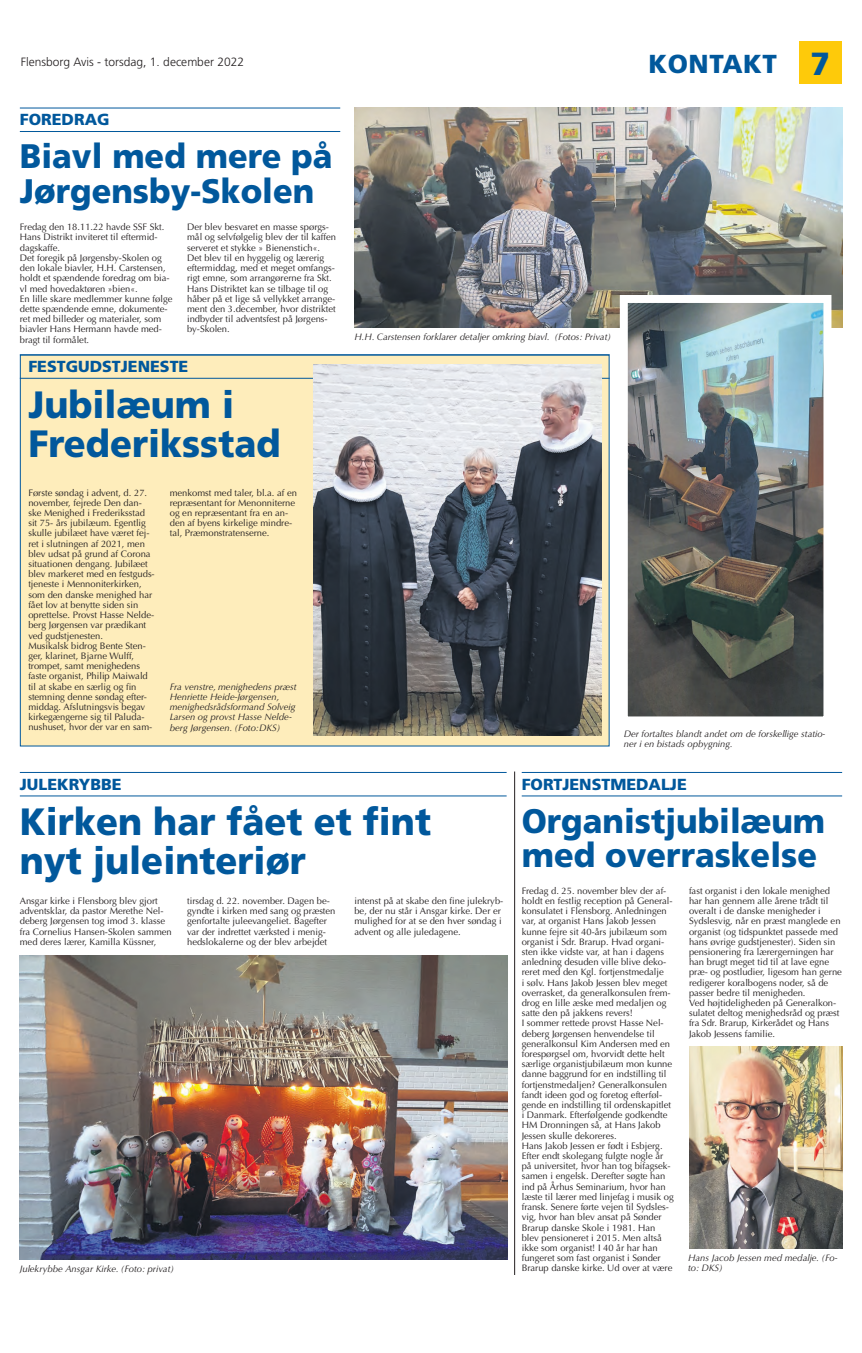
<style>
.page{position:relative;width:862px;height:1353px;background:#fff}
.page>*{position:absolute;margin:0;border:0;box-sizing:border-box;transform-origin:0 0}
.t1{font:900 38px/38.8px "Frutiger";color:#01589c;scale:.95 1}
.t2{font:900 34px/34.7px "Frutiger";color:#01589c;scale:.95 1}
.t3{font:900 26px "Frutiger";letter-spacing:.02em;color:#01589c}
.t4{font:900 16px "Frutiger";color:#01589c}
.t5{font:300 12px "Frutiger";color:#231f20}
.t6{font:9.4px/10.2px "Optima";color:#231f20}
.t7{font:italic 9.4px/10.2px "Optima";color:#231f20}
.s1{font-size:32px}
</style>
<div class="page">
<div style="left:799px;top:41px;width:43px;height:43px;background:#feca0a"></div>
<img style="left:689px;top:1046px;width:153px;height:202px">
<hr style="left:522px;top:772px;width:320px;height:1px;background:#01589c">
<hr style="left:522px;top:795px;width:320px;height:1px;background:#01589c">
<img style="left:20px;top:955px;width:487px;height:303px">
<hr style="left:20px;top:772px;width:486px;height:1px;background:#01589c">
<hr style="left:20px;top:795px;width:486px;height:1px;background:#01589c">
<hr style="left:20px;top:108px;width:320px;height:1px;background:#01589c">
<hr style="left:20px;top:131px;width:320px;height:1px;background:#01589c">
<img style="left:354px;top:108px;width:488px;height:219px">
<img style="left:629px;top:304px;width:193px;height:411px">
<div style="left:620px;top:295px;width:211px;height:429px;border:8px solid #fff"></div>
<div style="left:20px;top:354px;width:589px;height:392px;background:#feedbb"></div>
<hr style="left:20px;top:354px;width:589px;height:1px;background:#01589c">
<hr style="left:20px;top:378px;width:589px;height:1px;background:#01589c">
<img style="left:313px;top:364px;width:288px;height:371px">
<hr style="left:514px;top:771px;width:1px;height:503px;background:#231f20">
<p class="t5" style="left:21px;top:55px;width:225px">Flensborg Avis - torsdag, 1. december 2022</p>
<h3 class="t3" style="left:648px;top:48px;width:183px">KONTAKT <span class="s1">7</span></h3>
<h3 class="t4" style="left:20px;top:110px;width:91px">FOREDRAG</h3>
<h2 class="t2" style="left:20px;top:139px;width:331px">Biavl med mere på<br>Jørgensby-Skolen</h2>
<p class="t6" style="left:20px;top:222px;width:154px">Fredag den 18.11.22 havde SSF Skt.<br>Hans Distrikt inviteret til eftermid&shy;dagskaffe.<br>Det foregik på Jørgensby-Skolen og den lokale biavler, H.H. Carstensen, holdt et spændende foredrag om bia&shy;vl med hovedaktøren »bien«.<br>En lille skare medlemmer kunne følge dette spændende emne, dokumente&shy;ret med billeder og materialer, som biavler Hans Hermann havde med&shy;bragt til formålet.</p>
<p class="t6" style="left:187px;top:222px;width:150px">Der blev besvaret en masse spørgs&shy;mål og selvfølgelig blev der til kaffen serveret et stykke » Bienenstich«.<br>Det blev til en hyggelig og lærerig eftermiddag, med et meget omfangs&shy;rigt emne, som arrangørerne fra Skt.<br>Hans Distriktet kan se tilbage til og håber på et lige så vellykket arrange&shy;ment den 3.december, hvor distriktet indbyder til adventsfest på Jørgens&shy;by-Skolen.</p>
<h3 class="t4" style="left:28px;top:357px;width:162px">FESTGUDSTJENESTE</h3>
<h1 class="t1" style="left:28px;top:385px;width:267px">Jubilæum i<br>Frederiksstad</h1>
<p class="t6" style="left:28px;top:487px;width:128px">Første søndag i advent, d. 27. november, fejrede Den dan&shy;ske Menighed i Frederiksstad sit 75- års jubilæum. Egentlig skulle jubilæet have været fej&shy;ret i slutningen af 2021, men blev udsat på grund af Corona situationen dengang. Jubilæet blev markeret med en festguds&shy;tjeneste i Mennoniterkirken, som den danske menighed har fået lov at benytte siden sin oprettelse. Provst Hasse Nelde&shy;berg Jørgensen var prædikant ved gudstjenesten.<br>Musikalsk bidrog Bente Sten&shy;ger, klarinet, Bjarne Wulff, trompet, samt menighedens faste organist, Philip Maiwald til at skabe en særlig og fin stemning denne søndag efter&shy;middag. Afslutningsvis begav kirkegængerne sig til Paluda&shy;nushuset, hvor der var en sam-</p>
<p class="t6" style="left:170px;top:487px;width:129px">menkomst med taler, bl.a. af en repræsentant for Menonniterne og en repræsentant fra en an&shy;den af byens kirkelige mindre&shy;tal, Præmonstratenserne.</p>
<p class="t7" style="left:170px;top:681px;width:128px">Fra venstre, menighedens præst<br>Henriette Heide-Jørgensen, menighedsrådsformand Solveig<br>Larsen og provst Hasse Nelde&shy;berg Jørgensen. (Foto:DKS)</p>
<p class="t7" style="left:354px;top:332px;width:258px">H.H. Carstensen forklarer detaljer omkring biavl. (Fotos: Privat)</p>
<p class="t7" style="left:624px;top:728px;width:203px">Der fortaltes blandt andet om de forskellige statio&shy;ner i en bistads opbygning.</p>
<h3 class="t4" style="left:20px;top:774px;width:103px">JULEKRYBBE</h3>
<h1 class="t1" style="left:20px;top:802px;width:434px">Kirken har fået et fint nyt juleinteriør</h1>
<p class="t6" style="left:20px;top:895px;width:153px">Ansgar kirke i Flensborg blev gjort adventsklar, da pastor Merethe Nel&shy;deberg Jørgensen tog imod 3. klasse fra Cornelius Hansen-Skolen sammen med deres lærer, Kamilla Küssner,</p>
<p class="t6" style="left:187px;top:895px;width:150px">tirsdag d. 22. november. Dagen be&shy;gyndte i kirken med sang og præsten genfortalte juleevangeliet. Bagefter var der indrettet værksted i menig&shy;hedslokalerne og der blev arbejdet</p>
<p class="t6" style="left:354px;top:895px;width:150px">intenst på at skabe den fine julekryb&shy;be, der nu står i Ansgar kirke. Der er mulighed for at se den hver søndag i advent og alle juledagene.</p>
<p class="t7" style="left:20px;top:1263px;width:156px">Julekrybbe Ansgar Kirke. (Foto: privat)</p>
<h3 class="t4" style="left:522px;top:774px;width:167px">FORTJENSTMEDALJE</h3>
<h2 class="t2" style="left:522px;top:803px;width:321px">Organistjubilæum med overraskelse</h2>
<p class="t6" style="left:522px;top:885px;width:154px">Fredag d. 25. november blev der af&shy;holdt en festlig reception på General&shy;konsulatet i Flensborg. Anledningen var, at organist Hans Jakob Jessen kunne fejre sit 40-års jubilæum som organist i Sdr. Brarup. Hvad organi&shy;sten ikke vidste var, at han i dagens anledning desuden ville blive deko&shy;reret med den Kgl. fortjenstmedalje<br>i sølv. Hans Jakob Jessen blev meget overrasket, da generalkonsulen frem&shy;drog en lille æske med medaljen og satte den på jakkens revers!<br>I sommer rettede provst Hasse Nel&shy;deberg Jørgensen henvendelse til generalkonsul Kim Andersen med en forespørgsel om, hvorvidt dette helt særlige organistjubilæum mon kunne danne baggrund for en indstilling til fortjenstmedaljen? Generalkonsulen fandt ideen god og foretog efterføl&shy;gende en indstilling til ordenskapitlet i Danmark. Efterfølgende godkendte HM Dronningen så, at Hans Jakob Jessen skulle dekoreres.<br>Hans Jakob Jessen er født i Esbjerg.<br>Efter endt skolegang fulgte nogle år på universitet, hvor han tog bifagsek&shy;samen i engelsk. Derefter søgte han ind på Århus Seminarium, hvor han læste til lærer med linjefag i musik og fransk. Senere førte vejen til Sydsles&shy;vig, hvor han blev ansat på Sønder Brarup danske Skole i 1981. Han blev pensioneret i 2015. Men altså ikke som organist! I 40 år har han fungeret som fast organist i Sønder Brarup danske kirke. Ud over at være</p>
<p class="t6" style="left:689px;top:885px;width:154px">fast organist i den lokale menighed har han gennem alle årene trådt til overalt i de danske menigheder i Sydslesvig, når en præst manglede en organist (og tidspunktet passede med hans øvrige gudstjenester). Siden sin pensionering fra lærergerningen har han brugt meget tid til at lave egne præ- og postludier, ligesom han gerne redigerer koralbogens noder, så de passer bedre til menigheden.<br>Ved højtideligheden på Generalkon&shy;sulatet deltog menighedsråd og præst fra Sdr. Brarup, Kirkerådet og Hans Jakob Jessens familie.</p>
<p class="t7" style="left:688px;top:1252px;width:151px">Hans Jacob Jessen med medalje. (Fo&shy;to: DKS)</p>
</div>
